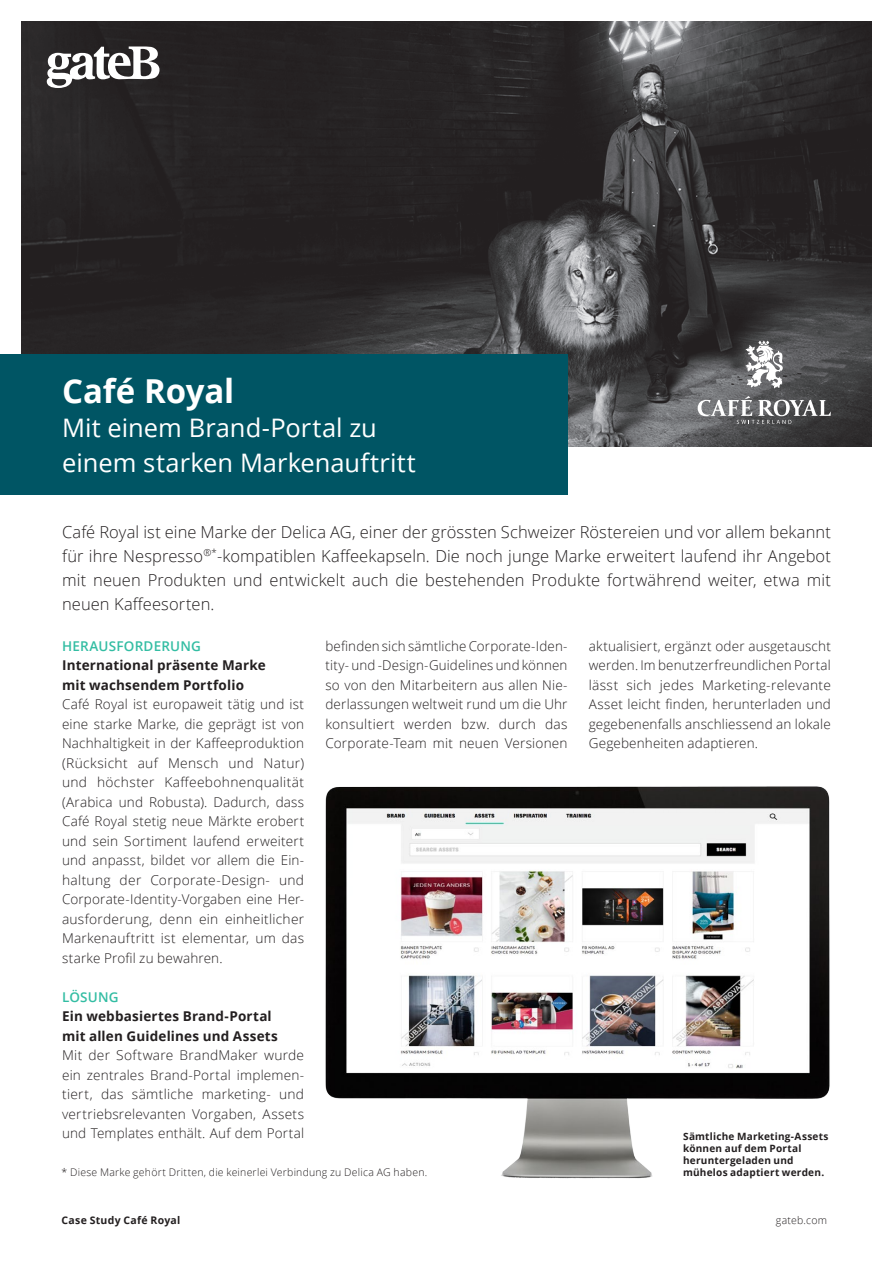
<style>
.page{position:relative;width:893px;height:1263px;background:#fff}
.page>*{position:absolute;margin:0;border:0;box-sizing:border-box;transform-origin:0 0}
.t1{font:700 33px "Open Sans";letter-spacing:-.005em;color:#fff}
.t2{font:25.5px/34.5px "Open Sans";color:#fff}
.t3{font:300 16.5px/24px "Open Sans";letter-spacing:.005em;color:#231f20;text-align:justify}
.t4{font:300 13.5px/19.5px "Open Sans";letter-spacing:.015em;color:#231f20;text-align:justify}
.t5{font:700 13.5px/19.5px "Open Sans";letter-spacing:.01em;color:#231f20}
.t6{font:600 13.5px "Open Sans";letter-spacing:.015em;color:#33bda3}
.t7{font:300 10.5px "Open Sans";letter-spacing:.02em;color:#231f20}
.t8{font:700 10.5px "Open Sans";letter-spacing:.025em;color:#231f20}
.t9{font:700 10.05px/12px "Open Sans";letter-spacing:.02em;color:#231f20}
</style>
<div class="page">
<img style="left:21px;top:21px;width:851px;height:425px">
<svg style="left:47px;top:46px;width:113px;height:42px"></svg>
<svg style="left:745px;top:341px;width:38px;height:47px"></svg>
<svg style="left:698px;top:396px;width:133px;height:28px"></svg>
<div style="left:0;top:355px;width:567px;height:140px;background:#005564"></div>
<img style="left:325px;top:786px;width:505px;height:393px">
<h1 class="t1" style="left:62px;top:368px;width:174px">Café Royal</h1>
<h2 class="t2" style="left:62px;top:410px;width:355px">Mit einem Brand-Portal zu einem starken Markenauftritt</h2>
<p class="t3" style="left:62px;top:519px;width:770px">Café Royal ist eine Marke der Delica AG, einer der grössten Schweizer Röstereien und vor allem bekannt für ihre Nespresso<sup>®*</sup>-kompatiblen Kaffeekapseln. Die noch junge Marke erweitert laufend ihr Angebot mit neuen Produkten und entwickelt auch die bestehenden Produkte fortwährend weiter, etwa mit neuen Kaffeesorten.</p>
<p class="t6" style="left:62px;top:636px;width:140px">HERAUSFORDERUNG</p>
<p class="t5" style="left:62px;top:655px;width:205px">International präsente Marke mit wachsendem Portfolio</p>
<p class="t4" style="left:62px;top:694px;width:244px">Café Royal ist europaweit tätig und ist eine starke Marke, die geprägt ist von Nachhaltigkeit in der Kaffeeproduktion (Rücksicht auf Mensch und Natur) und höchster Kaffeebohnenqualität (Arabica und Robusta). Dadurch, dass Café Royal stetig neue Märkte erobert und sein Sortiment laufend erweitert und anpasst, bildet vor allem die Ein&shy;haltung der Corporate-Design- und Corporate-Identity-Vorgaben eine Her&shy;ausforderung, denn ein einheitlicher Markenauftritt ist elementar, um das starke Profil zu bewahren.</p>
<p class="t6" style="left:62px;top:987px;width:58px">LÖSUNG</p>
<p class="t5" style="left:62px;top:1006px;width:217px">Ein webbasiertes Brand-Portal mit allen Guidelines und Assets</p>
<p class="t4" style="left:62px;top:1045px;width:244px">Mit der Software BrandMaker wurde ein zentrales Brand-Portal implemen&shy;tiert, das sämtliche marketing- und vertriebsrelevanten Vorgaben, Assets und Templates enthält. Auf dem Portal</p>
<p class="t4" style="left:325px;top:636px;width:244px">befinden sich sämtliche Corporate-Iden&shy;tity- und -Design-Guidelines und können so von den Mitarbeitern aus allen Nie&shy;derlassungen weltweit rund um die Uhr konsultiert werden bzw. durch das Corporate-Team mit neuen Versionen</p>
<p class="t4" style="left:589px;top:636px;width:244px">aktualisiert, ergänzt oder ausgetauscht werden. Im benutzerfreundlichen Portal lässt sich jedes Marketing-relevante Asset leicht finden, herunterladen und gegebenenfalls anschliessend an lokale Gegebenheiten adaptieren.</p>
<p class="t9" style="left:683px;top:1130px;width:147px">Sämtliche Marketing-Assets können auf dem Portal heruntergeladen und mühelos adaptiert werden.</p>
<p class="t7" style="left:62px;top:1165px;width:367px">* Diese Marke gehört Dritten, die keinerlei Verbindung zu Delica AG haben.</p>
<p class="t8" style="left:62px;top:1213px;width:120px">Case Study Café Royal</p>
<p class="t7" style="left:776px;top:1213px;width:53px">gateb.com</p>
</div>
